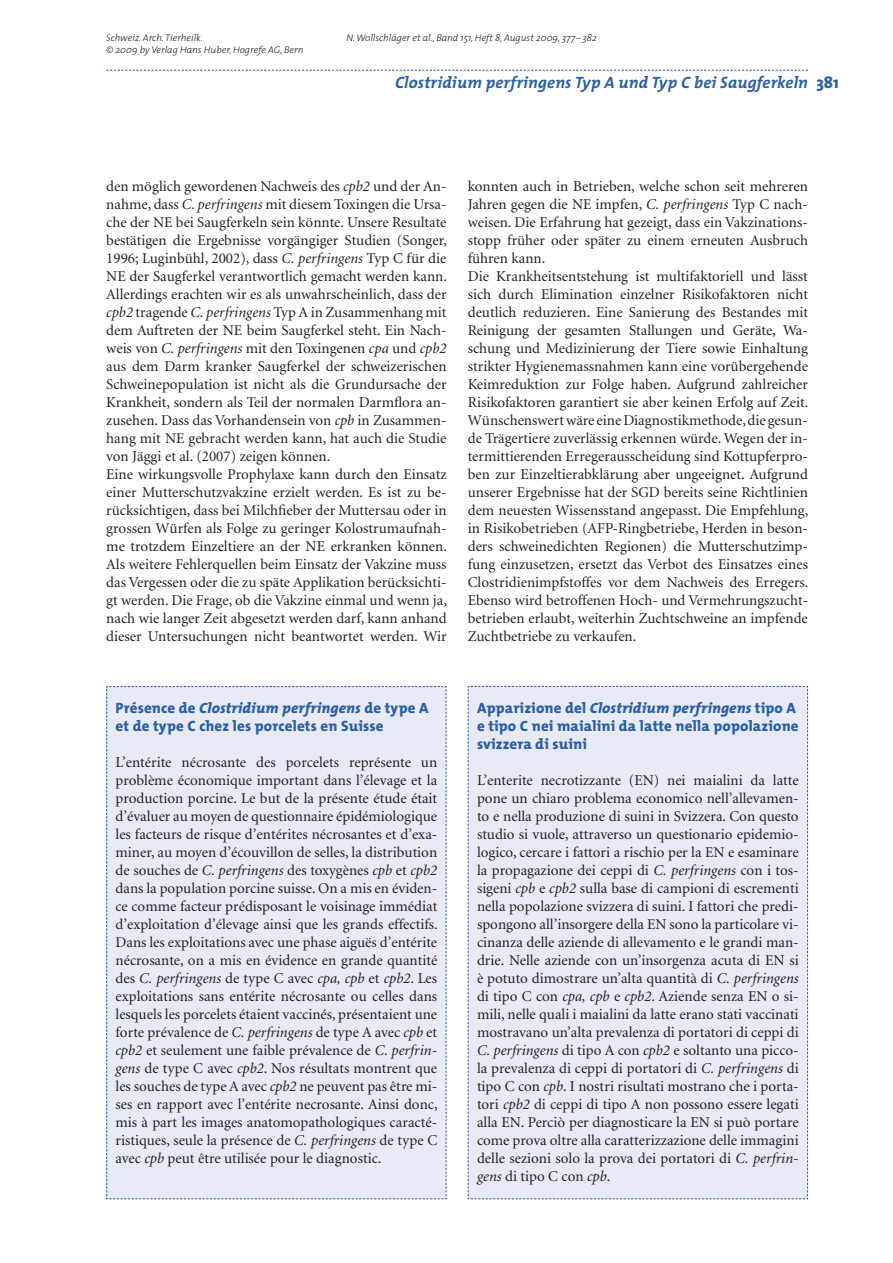
<style>
.page{position:relative;width:893px;height:1263px;background:#fff}
.page>*{position:absolute;margin:0;border:0;box-sizing:border-box;transform-origin:0 0}
.t1{font:italic 700 16.5px "The Mix";letter-spacing:.01em;color:#2b60a3}
.t2{font:15px/18px "Minion";color:#231f20}
.t3{font:800 15px/18px "The Mix";letter-spacing:.01em;color:#2b60a3}
.t4{font:italic 300 9.75px "The Mix";color:#231f20}
.s1{font-weight:800;font-style:normal}
.s2{font-style:italic}
</style>
<div class="page">
<svg style="left:106px;top:70px;width:702px;height:1px"></svg>
<div style="left:106px;top:686px;width:341px;height:513px;background:#e7e9f4"></div>
<div style="left:467px;top:686px;width:341px;height:513px;background:#e7e9f4"></div>
<p class="t4" style="left:106px;top:33px;width:98px">Schweiz. Arch. Tierheilk.</p>
<p class="t4" style="left:347px;top:33px;width:252px">N. Wollschläger et al., Band 151, Heft 8, August 2009, 377 – 382</p>
<p class="t4" style="left:106px;top:45px;width:199px">© 2009 by Verlag Hans Huber, Hogrefe AG, Bern</p>
<p class="t1" style="left:395px;top:75px;width:445px">Clostridium perfringens Typ A und Typ C bei Saugferkeln <span class="s1">381</span></p>
<p class="t2" style="left:106px;top:179px;width:342px">den möglich gewordenen Nachweis des <span class="s2">cpb2</span> und der An&shy;nahme, dass <span class="s2">C. perfringens</span> mit diesem Toxingen die Ursa&shy;che der NE bei Saugferkeln sein könnte. Unsere Resultate bestätigen die Ergebnisse vorgängiger Studien (Songer, 1996; Luginbühl, 2002), dass <span class="s2">C. perfringens</span> Typ C für die NE der Saugferkel verantwortlich gemacht werden kann.<br>Allerdings erachten wir es als unwahrscheinlich, dass der <span class="s2">cpb2</span> tragende <span class="s2">C. perfringens</span> Typ A in Zusammenhang mit dem Auftreten der NE beim Saugferkel steht. Ein Nach&shy;weis von <span class="s2">C. perfringens</span> mit den Toxingenen <span class="s2">cpa</span> und <span class="s2">cpb2 </span>aus dem Darm kranker Saugferkel der schweizerischen Schweinepopulation ist nicht als die Grundursache der Krankheit, sondern als Teil der normalen Darmflora an&shy;zusehen. Dass das Vorhandensein von <span class="s2">cpb</span> in Zusammen&shy;hang mit NE gebracht werden kann, hat auch die Studie von Jäggi et al. (2007) zeigen können.<br>Eine wirkungsvolle Prophylaxe kann durch den Einsatz einer Mutterschutzvakzine erzielt werden. Es ist zu be&shy;rücksichtigen, dass bei Milchfieber der Muttersau oder in grossen Würfen als Folge zu geringer Kolostrumaufnah&shy;me trotzdem Einzeltiere an der NE erkranken können.<br>Als weitere Fehlerquellen beim Einsatz der Vakzine muss das Vergessen oder die zu späte Applikation berücksichti&shy;gt werden. Die Frage, ob die Vakzine einmal und wenn ja, nach wie langer Zeit abgesetzt werden darf, kann anhand dieser Untersuchungen nicht beantwortet werden. Wir</p>
<p class="t2" style="left:468px;top:179px;width:342px">konnten auch in Betrieben, welche schon seit mehreren Jahren gegen die NE impfen, <span class="s2">C. perfringens</span> Typ C nach&shy;weisen. Die Erfahrung hat gezeigt, dass ein Vakzinations&shy;stopp früher oder später zu einem erneuten Ausbruch führen kann.<br>Die Krankheitsentstehung ist multifaktoriell und lässt sich durch Elimination einzelner Risikofaktoren nicht deutlich reduzieren. Eine Sanierung des Bestandes mit Reinigung der gesamten Stallungen und Geräte, Wa&shy;schung und Medizinierung der Tiere sowie Einhaltung strikter Hygienemassnahmen kann eine vorübergehende Keimreduktion zur Folge haben. Aufgrund zahlreicher Risikofaktoren garantiert sie aber keinen Erfolg auf Zeit.<br>Wünschenswert wäre eine Diagnostikmethode, die gesun&shy;de Trägertiere zuverlässig erkennen würde. Wegen der in&shy;termittierenden Erregerausscheidung sind Kottupferpro&shy;ben zur Einzeltierabklärung aber ungeeignet. Aufgrund unserer Ergebnisse hat der SGD bereits seine Richtlinien dem neuesten Wissensstand angepasst. Die Empfehlung, in Risikobetrieben (AFP-Ringbetriebe, Herden in beson&shy;ders schweinedichten Regionen) die Mutterschutzimp&shy;fung einzusetzen, ersetzt das Verbot des Einsatzes eines Clostridienimpfstoffes vor dem Nachweis des Erregers.<br>Ebenso wird betroffenen Hoch- und Vermehrungszucht&shy;betrieben erlaubt, weiterhin Zuchtschweine an impfende Zuchtbetriebe zu verkaufen.</p>
<p class="t3" style="left:116px;top:700px;width:315px">Présence de <span class="s2">Clostridium perfringens</span> de type A et de type C chez les porcelets en Suisse</p>
<p class="t2" style="left:116px;top:755px;width:324px;text-align:justify">L’entérite nécrosante des porcelets représente un problème économique important dans l’élevage et la production porcine. Le but de la présente étude était d’évaluer au moyen de questionnaire épidémiologique les facteurs de risque d’entérites nécrosantes et d’exa&shy;miner, au moyen d’écouvillon de selles, la distribution de souches de <span class="s2">C. perfringens</span> des toxygènes <span class="s2">cpb</span> et <span class="s2">cpb2 </span>dans la population porcine suisse. On a mis en éviden&shy;ce comme facteur prédisposant le voisinage immédiat d’exploitation d’élevage ainsi que les grands effectifs.<br>Dans les exploitations avec une phase aiguës d’entérite nécrosante, on a mis en évidence en grande quantité des <span class="s2">C. perfringens</span> de type C avec <span class="s2">cpa, cpb</span> et <span class="s2">cpb2</span>. Les exploitations sans entérite nécrosante ou celles dans lesquels les porcelets étaient vaccinés, présentaient une forte prévalence de <span class="s2">C. perfringens</span> de type A avec <span class="s2">cpb</span> et <span class="s2">cpb2</span> et seulement une faible prévalence de <span class="s2">C. perfrin&shy;gens</span> de type C avec <span class="s2">cpb2</span>. Nos résultats montrent que les souches de type A avec <span class="s2">cpb2</span> ne peuvent pas être mi&shy;ses en rapport avec l’entérite necrosante. Ainsi donc, mis à part les images anatomopathologiques caracté&shy;ristiques, seule la présence de <span class="s2">C. perfringens</span> de type C avec <span class="s2">cpb</span> peut être utilisée pour le diagnostic.</p>
<p class="t3" style="left:477px;top:700px;width:323px">Apparizione del <span class="s2">Clostridium perfringens</span> tipo A e tipo C nei maialini da latte nella popolazione svizzera di suini</p>
<p class="t2" style="left:477px;top:773px;width:323px;text-align:justify">L’enterite necrotizzante (EN) nei maialini da latte pone un chiaro problema economico nell’allevamen&shy;to e nella produzione di suini in Svizzera. Con questo studio si vuole, attraverso un questionario epidemio&shy;logico, cercare i fattori a rischio per la EN e esaminare la propagazione dei ceppi di <span class="s2">C. perfringens</span> con i tos&shy;sigeni <span class="s2">cpb</span> e <span class="s2">cpb2</span> sulla base di campioni di escrementi nella popolazione svizzera di suini. I fattori che predi&shy;spongono all’insorgere della EN sono la particolare vi&shy;cinanza delle aziende di allevamento e le grandi man&shy;drie. Nelle aziende con un’insorgenza acuta di EN si è potuto dimostrare un’alta quantità di <span class="s2">C. perfringens </span>di tipo C con <span class="s2">cpa, cpb</span> e <span class="s2">cpb2</span>. Aziende senza EN o si&shy;mili, nelle quali i maialini da latte erano stati vaccinati mostravano un’alta prevalenza di portatori di ceppi di <span class="s2">C. perfringens</span> di tipo A con <span class="s2">cpb2</span> e soltanto una picco&shy;la prevalenza di ceppi di portatori di <span class="s2">C. perfringens</span> di tipo C con <span class="s2">cpb</span>. I nostri risultati mostrano che i porta&shy;tori <span class="s2">cpb2</span> di ceppi di tipo A non possono essere legati alla EN. Perciò per diagnosticare la EN si può portare come prova oltre alla caratterizzazione delle immagini delle sezioni solo la prova dei portatori di <span class="s2">C. perfrin&shy;gens</span> di tipo C con <span class="s2">cpb</span>.</p>
</div>
